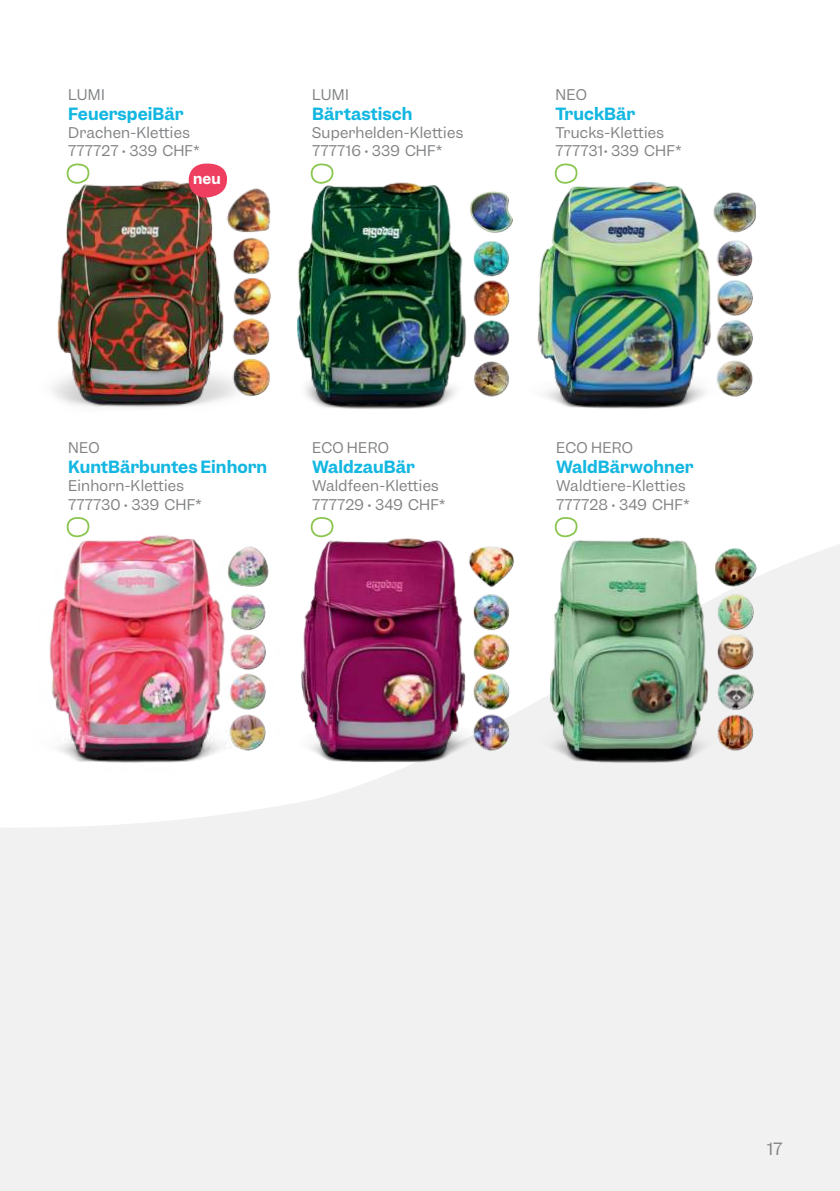
<style>
.page{position:relative;width:840px;height:1191px;background:#fff}
.page>*{position:absolute;margin:0;border:0;box-sizing:border-box;transform-origin:0 0}
.t1{font:600 16px "Ergobag Garnett";color:#13b7e1}
.t2{font:16px "Ergobag Garnett";color:#808284}
.t3{font:14px/18.6px "Ergobag Garnett";letter-spacing:.015em;color:#808284}
.t4{font:600 14px "Ergobag Garnett";color:#fff}
</style>
<div class="page">
<div style="left:0;top:545px;width:839px;height:646px;background:#f1f1f2"></div>
<img style="left:7px;top:525px;width:775px;height:250px">
<img style="left:539px;top:163px;width:217px;height:246px">
<img style="left:52px;top:163px;width:487px;height:246px">
<svg style="left:188px;top:163px;width:39px;height:36px"></svg>
<svg style="left:67px;top:517px;width:23px;height:21px"></svg>
<svg style="left:67px;top:164px;width:23px;height:21px"></svg>
<svg style="left:311px;top:517px;width:23px;height:21px"></svg>
<svg style="left:310px;top:164px;width:24px;height:21px"></svg>
<svg style="left:555px;top:517px;width:23px;height:21px"></svg>
<svg style="left:555px;top:164px;width:23px;height:21px"></svg>
<p class="t3" style="left:68px;top:87px;width:38px">LUMI</p>
<p class="t1" style="left:68px;top:107px;width:117px">FeuerspeiBär</p>
<p class="t3" style="left:68px;top:125px;width:133px;line-height:18px">Drachen-Kletties<br>777727 • 339 CHF*</p>
<p class="t4" style="left:193px;top:172px;width:29px">neu</p>
<p class="t3" style="left:312px;top:86px;width:38px">LUMI</p>
<p class="t1" style="left:312px;top:107px;width:102px">Bärtastisch</p>
<p class="t3" style="left:312px;top:124px;width:152px">Superhelden-Kletties<br>777716 • 339 CHF*</p>
<p class="t3" style="left:555px;top:86px;width:33px">NEO</p>
<p class="t1" style="left:555px;top:107px;width:81px">TruckBär</p>
<p class="t3" style="left:555px;top:124px;width:127px">Trucks-Kletties<br>777731• 339 CHF*</p>
<p class="t3" style="left:68px;top:440px;width:33px">NEO</p>
<p class="t1" style="left:68px;top:460px;width:201px">KuntBärbuntes Einhorn</p>
<p class="t3" style="left:68px;top:478px;width:135px">Einhorn-Kletties<br>777730 • 339 CHF*</p>
<p class="t3" style="left:312px;top:440px;width:78px">ECO HERO</p>
<p class="t1" style="left:312px;top:460px;width:104px">WaldzauBär</p>
<p class="t3" style="left:312px;top:478px;width:135px">Waldfeen-Kletties<br>777729 • 349 CHF*</p>
<p class="t3" style="left:556px;top:440px;width:78px">ECO HERO</p>
<p class="t1" style="left:556px;top:460px;width:139px">WaldBärwohner</p>
<p class="t3" style="left:556px;top:478px;width:135px">Waldtiere-Kletties<br>777728 • 349 CHF*</p>
<p class="t2" style="left:766px;top:1142px;width:17px">17</p>
</div>
